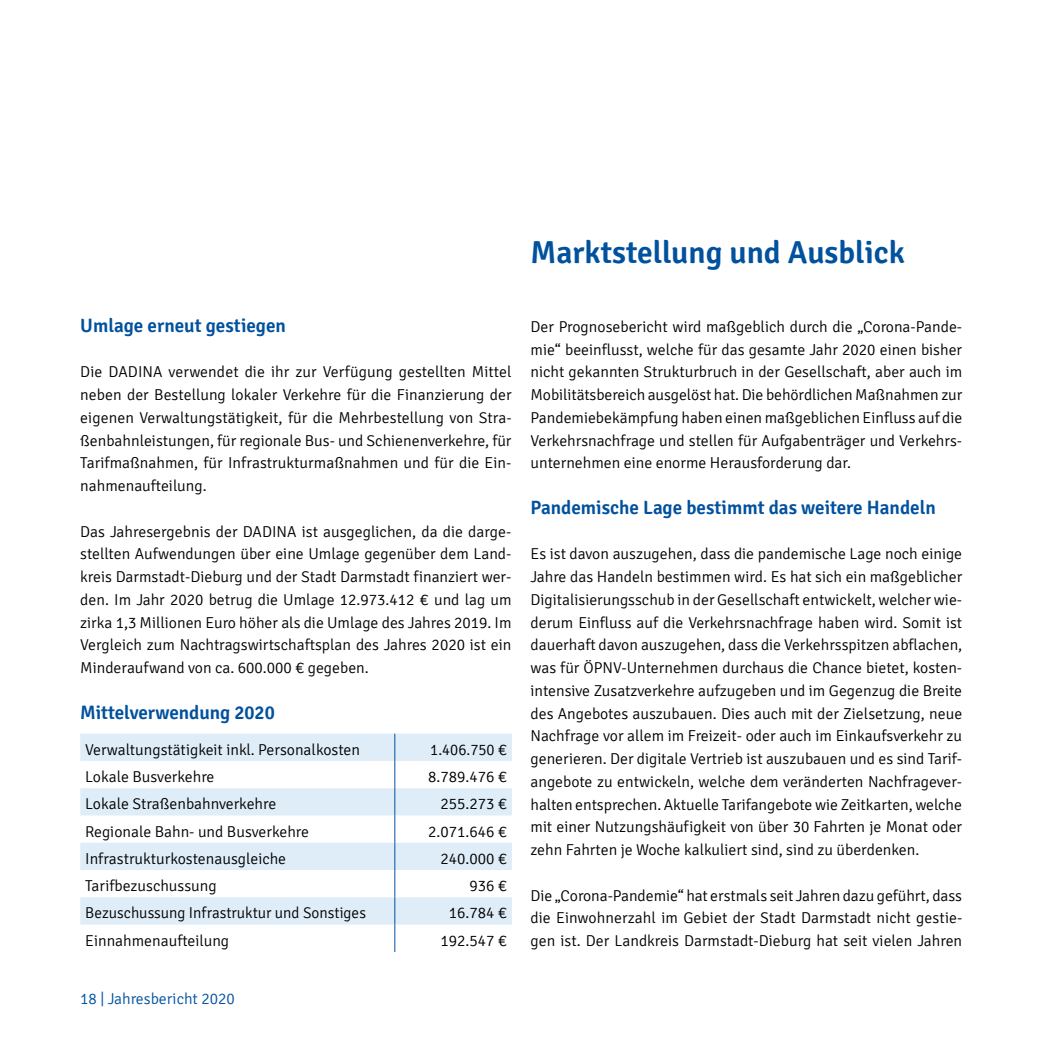
<style>
.page{position:relative;width:1042px;height:1042px;background:#fff}
.page>*{position:absolute;margin:0;border:0;box-sizing:border-box;transform-origin:0 0}
.t1{font:600 31.5px "Signika";color:#00519e}
.t2{font:600 19.25px "Signika";color:#00519e}
.t3{font:300 15.75px/22.8px "Signika";color:#000;text-align:justify}
.t4{font:300 15.75px "Signika";color:#00529f}
</style>
<div class="page">
<svg style="left:80px;top:733px;width:432px;height:191px;fill:#dfedf8"></svg>
<svg style="left:394px;top:733px;width:1px;height:219px"></svg>
<p class="t2" style="left:80px;top:314px;width:207px">Umlage erneut gestiegen</p>
<p class="t3" style="left:80px;top:361px;width:433px">Die DADINA verwendet die ihr zur Verfügung gestellten Mittel neben der Bestellung lokaler Verkehre für die Finanzierung der eigenen Verwaltungstätigkeit, für die Mehrbestellung von Stra&shy;ßenbahnleistungen, für regionale Bus- und Schienenverkehre, für Tarifmaßnahmen, für Infrastrukturmaßnahmen und für die Ein&shy;nahmenaufteilung.</p>
<p class="t3" style="left:80px;top:520px;width:433px">Das Jahresergebnis der DADINA ist ausgeglichen, da die darge&shy;stellten Aufwendungen über eine Umlage gegenüber dem Land&shy;kreis Darmstadt-Dieburg und der Stadt Darmstadt finanziert wer&shy;den. Im Jahr 2020 betrug die Umlage 12.973.412 € und lag um zirka 1,3 Millionen Euro höher als die Umlage des Jahres 2019. Im Vergleich zum Nachtragswirtschaftsplan des Jahres 2020 ist ein Minderaufwand von ca. 600.000 € gegeben.</p>
<p class="t2" style="left:80px;top:701px;width:196px">Mittelverwendung 2020</p>
<p class="t3" style="left:85px;top:738px;width:276px">Verwaltungstätigkeit inkl. Personalkosten</p>
<p class="t3" style="left:430px;top:738px;width:78px">1.406.750 €</p>
<p class="t3" style="left:85px;top:765px;width:131px">Lokale Busverkehre</p>
<p class="t3" style="left:428px;top:765px;width:80px">8.789.476 €</p>
<p class="t3" style="left:85px;top:793px;width:193px">Lokale Straßenbahnverkehre</p>
<p class="t3" style="left:440px;top:793px;width:68px">255.273 €</p>
<p class="t3" style="left:85px;top:820px;width:225px">Regionale Bahn- und Busverkehre</p>
<p class="t3" style="left:428px;top:820px;width:80px">2.071.646 €</p>
<p class="t3" style="left:85px;top:847px;width:202px">Infrastrukturkostenausgleiche</p>
<p class="t3" style="left:440px;top:847px;width:68px">240.000 €</p>
<p class="t3" style="left:85px;top:874px;width:133px">Tarifbezuschussung</p>
<p class="t3" style="left:469px;top:874px;width:39px">936 €</p>
<p class="t3" style="left:85px;top:902px;width:282px">Bezuschussung Infrastruktur und Sonstiges</p>
<p class="t3" style="left:449px;top:902px;width:60px">16.784 €</p>
<p class="t3" style="left:85px;top:929px;width:145px">Einnahmenaufteilung</p>
<p class="t3" style="left:440px;top:929px;width:68px">192.547 €</p>
<p class="t4" style="left:80px;top:989px;width:156px">18 | Jahresbericht 2020</p>
<h1 class="t1" style="left:530px;top:234px;width:376px">Marktstellung und Ausblick</h1>
<p class="t3" style="left:530px;top:315px;width:433px">Der Prognosebericht wird maßgeblich durch die „Corona-Pande&shy;mie“ beeinflusst, welche für das gesamte Jahr 2020 einen bisher nicht gekannten Strukturbruch in der Gesellschaft, aber auch im Mobilitätsbereich ausgelöst hat. Die behördlichen Maßnahmen zur Pandemiebekämpfung haben einen maßgeblichen Einfluss auf die Verkehrsnachfrage und stellen für Aufgabenträger und Verkehrs&shy;unternehmen eine enorme Herausforderung dar.</p>
<p class="t2" style="left:530px;top:496px;width:407px">Pandemische Lage bestimmt das weitere Handeln</p>
<p class="t3" style="left:530px;top:543px;width:433px">Es ist davon auszugehen, dass die pandemische Lage noch einige Jahre das Handeln bestimmen wird. Es hat sich ein maßgeblicher Digitalisierungsschub in der Gesellschaft entwickelt, welcher wie&shy;derum Einfluss auf die Verkehrsnachfrage haben wird. Somit ist dauerhaft davon auszugehen, dass die Verkehrsspitzen abflachen, was für ÖPNV-Unternehmen durchaus die Chance bietet, kosten&shy;intensive Zusatzverkehre aufzugeben und im Gegenzug die Breite des Angebotes auszubauen. Dies auch mit der Zielsetzung, neue Nachfrage vor allem im Freizeit- oder auch im Einkaufsverkehr zu generieren. Der digitale Vertrieb ist auszubauen und es sind Tarif&shy;angebote zu entwickeln, welche dem veränderten Nachfragever&shy;halten entsprechen. Aktuelle Tarifangebote wie Zeitkarten, welche mit einer Nutzungshäufigkeit von über 30 Fahrten je Monat oder zehn Fahrten je Woche kalkuliert sind, sind zu überdenken.</p>
<p class="t3" style="left:530px;top:884px;width:433px">Die „Corona-Pandemie“ hat erstmals seit Jahren dazu geführt, dass die Einwohnerzahl im Gebiet der Stadt Darmstadt nicht gestie&shy;gen ist. Der Landkreis Darmstadt-Dieburg hat seit vielen Jahren</p>
</div>
